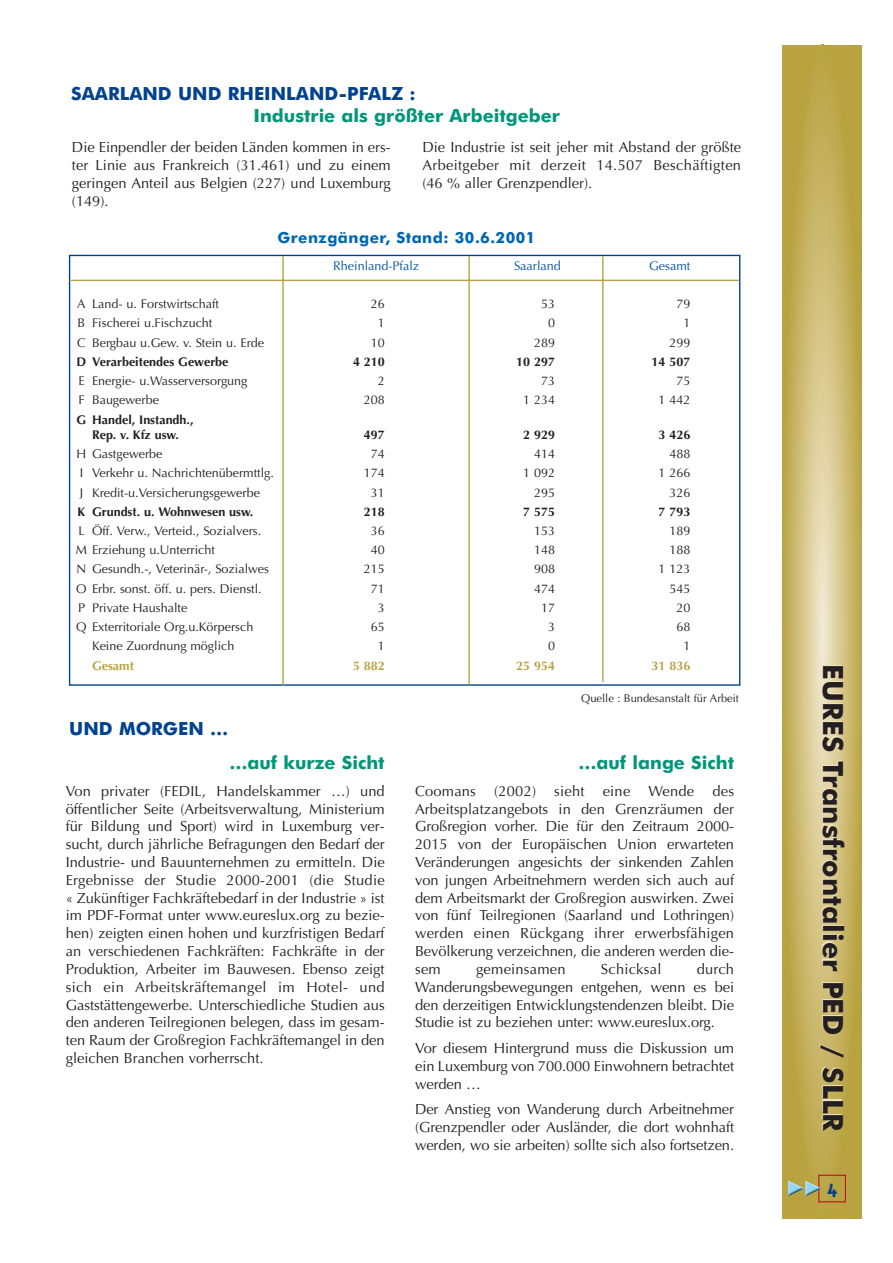
<style>
.page{position:relative;width:893px;height:1263px;background:#fff}
.page>*{position:absolute;margin:0;border:0;box-sizing:border-box;transform-origin:0 0}
.t1{font:700 27.9px "Futura BT";color:#231f20}
.t2{font:700 22.35px "Triplex";color:#02428e}
.t3{font:700 18.15px "Futura BT";color:#00967a}
.t4{font:700 18.15px "Futura BT";color:#02428e}
.t5{font:700 15.3px "Futura BT";letter-spacing:.03em;color:#0066b3}
.t6{font:14.7px/17.9px "Optima";letter-spacing:-.005em;color:#231f20;text-align:justify}
.t7{font:14.7px "Optima";letter-spacing:.015em;color:#231f20}
.t8{font:12.6px "Optima";color:#231f20}
.t9{font:700 12.6px/15.3px "Optima";color:#231f20;text-align:center}
.t10{font:12.6px "Optima";color:#0053a0}
.t11{font:700 12.6px "Optima";color:#b8a341}
.t12{font:11.1px "Optima";color:#231f20}
</style>
<div class="page">
<svg style="left:782px;top:45px;width:79px;height:1173px;background:#c9b668"></svg>
<div style="left:818px;top:1175px;width:27px;height:27px;border:1px solid #bb131a"></div>
<img style="left:788px;top:1180px;width:33px;height:17px">
<hr style="left:282px;top:256px;width:2px;height:430px;background:#b8a341">
<hr style="left:468px;top:256px;width:2px;height:429px;background:#b8a341">
<hr style="left:602px;top:256px;width:1px;height:426px;background:#b8a341">
<hr style="left:71px;top:280px;width:667px;height:1px;background:#b8a341">
<p class="t4" style="left:71px;top:86px;width:346px">SAARLAND UND RHEINLAND-PFALZ :</p>
<p class="t3" style="left:253px;top:108px;width:308px">Industrie als größter Arbeitgeber</p>
<p class="t6" style="left:72px;top:140px;width:320px">Die Einpendler der beiden Länden kommen in ers&shy;ter Linie aus Frankreich (31.461) und zu einem geringen Anteil aus Belgien (227) und Luxemburg (149).</p>
<p class="t6" style="left:422px;top:140px;width:320px">Die Industrie ist seit jeher mit Abstand der größte Arbeitgeber mit derzeit 14.507 Beschäftigten (46 % aller Grenzpendler).</p>
<p class="t5" style="left:277px;top:231px;width:259px">Grenzgänger, Stand: 30.6.2001</p>
<p class="t10" style="left:333px;top:260px;width:87px">Rheinland-Pfalz</p>
<p class="t10" style="left:514px;top:260px;width:48px">Saarland</p>
<p class="t10" style="left:649px;top:260px;width:43px">Gesamt</p>
<p class="t8" style="left:77px;top:299px;width:143px">A Land- u. Forstwirtschaft</p>
<p class="t8" style="left:371px;top:299px;width:15px">26</p>
<p class="t8" style="left:541px;top:299px;width:15px">53</p>
<p class="t8" style="left:676px;top:299px;width:15px">79</p>
<p class="t8" style="left:78px;top:318px;width:136px">B Fischerei u.Fischzucht</p>
<p class="t8" style="left:378px;top:318px;width:8px">1</p>
<p class="t8" style="left:548px;top:318px;width:8px">0</p>
<p class="t8" style="left:683px;top:318px;width:8px">1</p>
<p class="t8" style="left:77px;top:337px;width:188px">C Bergbau u.Gew. v. Stein u. Erde</p>
<p class="t8" style="left:371px;top:337px;width:15px">10</p>
<p class="t8" style="left:534px;top:337px;width:22px">289</p>
<p class="t8" style="left:669px;top:337px;width:22px">299</p>
<p class="t9" style="left:77px;top:355px;width:153px">D Verarbeitendes Gewerbe</p>
<p class="t9" style="left:353px;top:355px;width:33px">4 210</p>
<p class="t9" style="left:516px;top:355px;width:40px">10 297</p>
<p class="t9" style="left:651px;top:355px;width:40px">14 507</p>
<p class="t8" style="left:78px;top:376px;width:171px">E Energie- u.Wasserversorgung</p>
<p class="t8" style="left:378px;top:376px;width:8px">2</p>
<p class="t8" style="left:541px;top:376px;width:15px">73</p>
<p class="t8" style="left:676px;top:376px;width:15px">75</p>
<p class="t8" style="left:78px;top:395px;width:82px">F Baugewerbe</p>
<p class="t8" style="left:364px;top:395px;width:22px">208</p>
<p class="t8" style="left:523px;top:395px;width:33px">1 234</p>
<p class="t8" style="left:658px;top:395px;width:33px">1 442</p>
<p class="t9" style="left:77px;top:413px;width:118px">G Handel, Instandh.,<br>Rep. v. Kfz usw.</p>
<p class="t9" style="left:364px;top:428px;width:22px">497</p>
<p class="t9" style="left:523px;top:428px;width:33px">2 929</p>
<p class="t9" style="left:658px;top:428px;width:33px">3 426</p>
<p class="t8" style="left:77px;top:449px;width:87px">H Gastgewerbe</p>
<p class="t8" style="left:371px;top:449px;width:15px">74</p>
<p class="t8" style="left:534px;top:449px;width:22px">414</p>
<p class="t8" style="left:669px;top:449px;width:22px">488</p>
<p class="t8" style="left:80px;top:468px;width:196px">I Verkehr u. Nachrichtenübermttlg.</p>
<p class="t8" style="left:364px;top:468px;width:22px">174</p>
<p class="t8" style="left:523px;top:468px;width:33px">1 092</p>
<p class="t8" style="left:658px;top:468px;width:33px">1 266</p>
<p class="t8" style="left:80px;top:487px;width:182px">J Kredit-u.Versicherungsgewerbe</p>
<p class="t8" style="left:371px;top:487px;width:15px">31</p>
<p class="t8" style="left:534px;top:487px;width:22px">295</p>
<p class="t8" style="left:669px;top:487px;width:22px">326</p>
<p class="t9" style="left:78px;top:505px;width:177px">K Grundst. u. Wohnwesen usw.</p>
<p class="t9" style="left:364px;top:505px;width:22px">218</p>
<p class="t9" style="left:523px;top:505px;width:33px">7 575</p>
<p class="t9" style="left:658px;top:505px;width:33px">7 793</p>
<p class="t8" style="left:78px;top:526px;width:184px">L Öff. Verw., Verteid., Sozialvers.</p>
<p class="t8" style="left:371px;top:526px;width:15px">36</p>
<p class="t8" style="left:534px;top:526px;width:22px">153</p>
<p class="t8" style="left:669px;top:526px;width:22px">189</p>
<p class="t8" style="left:76px;top:545px;width:140px">M Erziehung u.Unterricht</p>
<p class="t8" style="left:371px;top:545px;width:15px">40</p>
<p class="t8" style="left:534px;top:545px;width:22px">148</p>
<p class="t8" style="left:669px;top:545px;width:22px">188</p>
<p class="t8" style="left:77px;top:564px;width:194px">N Gesundh.-, Veterinär-, Sozialwes</p>
<p class="t8" style="left:364px;top:564px;width:22px">215</p>
<p class="t8" style="left:534px;top:564px;width:22px">908</p>
<p class="t8" style="left:658px;top:564px;width:33px">1 123</p>
<p class="t8" style="left:76px;top:583px;width:187px">O Erbr. sonst. öff. u. pers. Dienstl.</p>
<p class="t8" style="left:371px;top:583px;width:15px">71</p>
<p class="t8" style="left:534px;top:583px;width:22px">474</p>
<p class="t8" style="left:669px;top:583px;width:22px">545</p>
<p class="t8" style="left:78px;top:602px;width:111px">P Private Haushalte</p>
<p class="t8" style="left:378px;top:602px;width:8px">3</p>
<p class="t8" style="left:541px;top:602px;width:15px">17</p>
<p class="t8" style="left:676px;top:602px;width:15px">20</p>
<p class="t8" style="left:76px;top:622px;width:178px">Q Exterritoriale Org.u.Körpersch</p>
<p class="t8" style="left:371px;top:622px;width:15px">65</p>
<p class="t8" style="left:548px;top:622px;width:8px">3</p>
<p class="t8" style="left:676px;top:622px;width:15px">68</p>
<p class="t8" style="left:92px;top:641px;width:144px">Keine Zuordnung möglich</p>
<p class="t8" style="left:378px;top:641px;width:8px">1</p>
<p class="t8" style="left:548px;top:641px;width:8px">0</p>
<p class="t8" style="left:683px;top:641px;width:8px">1</p>
<p class="t11" style="left:92px;top:660px;width:43px">Gesamt</p>
<p class="t11" style="left:353px;top:660px;width:33px">5 882</p>
<p class="t11" style="left:516px;top:660px;width:40px">25 954</p>
<p class="t11" style="left:651px;top:660px;width:40px">31 836</p>
<p class="t4" style="left:69px;top:721px;width:161px">UND MORGEN …</p>
<p class="t3" style="left:229px;top:755px;width:157px">…auf kurze Sicht</p>
<p class="t6" style="left:66px;top:783px;width:320px">Von privater (FEDIL, Handelskammer …) und öffentlicher Seite (Arbeitsverwaltung, Ministerium für Bildung und Sport) wird in Luxemburg ver&shy;sucht, durch jährliche Befragungen den Bedarf der Industrie- und Bauunternehmen zu ermitteln. Die Ergebnisse der Studie 2000-2001 (die Studie « Zukünftiger Fachkräftebedarf in der Industrie » ist im PDF-Format unter www.eureslux.org zu bezie&shy;hen) zeigten einen hohen und kurzfristigen Bedarf an verschiedenen Fachkräften: Fachkräfte in der Produktion, Arbeiter im Bauwesen. Ebenso zeigt sich ein Arbeitskräftemangel im Hotel- und Gaststättengewerbe. Unterschiedliche Studien aus den anderen Teilregionen belegen, dass im gesam&shy;ten Raum der Großregion Fachkräftemangel in den gleichen Branchen vorherrscht.</p>
<p class="t12" style="left:581px;top:694px;width:159px">Quelle : Bundesanstalt für Arbeit</p>
<p class="t3" style="left:578px;top:755px;width:157px">…auf lange Sicht</p>
<p class="t6" style="left:415px;top:783px;width:320px">Coomans (2002) sieht eine Wende des Arbeitsplatzangebots in den Grenzräumen der Großregion vorher. Die für den Zeitraum 2000- 2015 von der Europäischen Union erwarteten Veränderungen angesichts der sinkenden Zahlen von jungen Arbeitnehmern werden sich auch auf dem Arbeitsmarkt der Großregion auswirken. Zwei von fünf Teilregionen (Saarland und Lothringen) werden einen Rückgang ihrer erwerbsfähigen Bevölkerung verzeichnen, die anderen werden die&shy;sem</p>
<p class="t6" style="left:415px;top:961px;width:320px;text-indent:281px">durch Wanderungsbewegungen entgehen, wenn es bei den derzeitigen Entwicklungstendenzen bleibt. Die Studie ist zu beziehen unter: www.eureslux.org.</p>
<p class="t6" style="left:415px;top:1041px;width:320px">Vor diesem Hintergrund muss die Diskussion um ein Luxemburg von 700.000 Einwohnern betrachtet werden …</p>
<p class="t6" style="left:415px;top:1102px;width:320px">Der Anstieg von Wanderung durch Arbeitnehmer (Grenzpendler oder Ausländer, die dort wohnhaft werden, wo sie arbeiten) sollte sich also fortsetzen.</p>
<p class="t7" style="left:476px;top:963px;width:91px">gemeinsamen</p>
<p class="t7" style="left:601px;top:963px;width:62px">Schicksal</p>
<h1 class="t1" style="left:844px;top:664px;width:469px;rotate:90deg">EURES Transfrontalier PED / SLLR</h1>
<h2 class="t2" style="left:826px;top:1179px;width:12px">4</h2>
</div>
